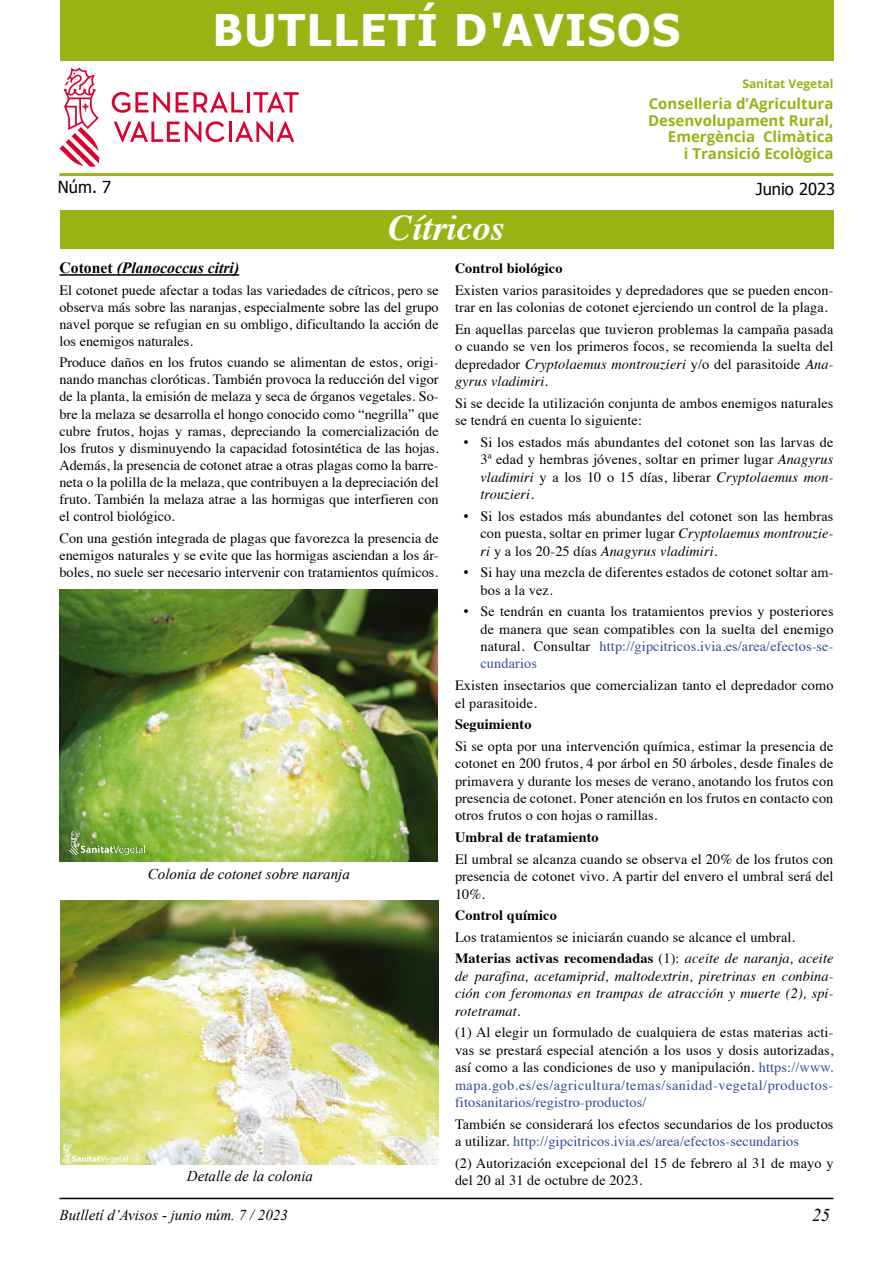
<style>
.page{position:relative;width:893px;height:1263px;background:#fff}
.page>*{position:absolute;margin:0;border:0;box-sizing:border-box;transform-origin:0 0}
.t1{font:700 43.5px "Tahoma";letter-spacing:.04em;color:#fff}
.t2{font:italic 700 36px "Times";color:#fff}
.t3{font:italic 18px "Times New Roman";color:#000}
.t4{font:16.5px "Tahoma";color:#000}
.t5{font:italic 700 15.75px "Times New Roman";color:#000}
.t6{font:700 15px/16.5px "Open Sans";color:#97b314;text-align:right}
.t7{font:italic 15px "Times New Roman";color:#000}
.t8{font:14.25px/17.4px "Times";letter-spacing:.01em;color:#000;text-align:justify}
.t9{font:italic 14.25px/17.4px "Times";letter-spacing:.01em;color:#000;text-align:justify}
.t10{font:700 14.25px "Times";letter-spacing:.01em;color:#000}
.t11{font:700 12px "Open Sans";color:#97b314}
.s1{font-style:normal}
.s2{font-style:italic}
.s3{font-family:"Times New Roman";font-size:15px}
.s4{color:#314a97}
.s5{font-weight:700}
</style>
<div class="page">
<div style="left:60px;top:0;width:773px;height:61px;background:#97b314"></div>
<hr style="left:60px;top:173px;width:773px;height:3px;background:#97b314">
<svg style="left:493px;top:13px;width:8px;height:15px"></svg>
<svg style="left:60px;top:67px;width:39px;height:100px"></svg>
<svg style="left:112px;top:92px;width:58px;height:21px"></svg>
<hr style="left:247px;top:92px;width:3px;height:20px;background:#dc002e">
<svg style="left:253px;top:92px;width:46px;height:20px"></svg>
<svg style="left:176px;top:92px;width:67px;height:20px"></svg>
<svg style="left:235px;top:121px;width:59px;height:21px"></svg>
<hr style="left:229px;top:122px;width:3px;height:20px;background:#dc002e">
<svg style="left:114px;top:121px;width:111px;height:21px"></svg>
<div style="left:60px;top:210px;width:773px;height:39px;background:#97b314"></div>
<hr style="left:60px;top:1198px;width:773px;height:1px;background:#000">
<hr style="left:60px;top:274px;width:179px;height:2px;background:#000">
<img style="left:60px;top:590px;width:378px;height:271px">
<img style="left:61px;top:900px;width:378px;height:265px">
<img style="left:70px;top:832px;width:75px;height:23px">
<h1 class="t1" style="left:213px;top:3px;width:469px">BUTLLETÍ D AVISOS</h1>
<p class="t11" style="left:742px;top:75px;width:93px">Sanitat Vegetal</p>
<p class="t6" style="left:648px;top:95px;width:187px">Conselleria d’Agricultura<br>Desenvolupament Rural,<br>Emergència Climàtica<br>i Transició Ecològica</p>
<p class="t4" style="left:58px;top:177px;width:55px">Núm. 7</p>
<p class="t4" style="left:756px;top:178px;width:81px">Junio 2023</p>
<h2 class="t2" style="left:388px;top:194px;width:118px">Cítricos</h2>
<p class="t5" style="left:60px;top:259px;width:181px"><span class="s1">Cotonet</span> (Planococcus citri)</p>
<p class="t8" style="left:60px;top:280px;width:381px">El cotonet puede afectar a todas las variedades de cítricos, pero se observa más sobre las naranjas, especialmente sobre las del grupo navel porque se refugian en su ombligo, dificultando la acción de los enemigos naturales.</p>
<p class="t8" style="left:60px;top:353px;width:381px">Produce daños en los frutos cuando se alimentan de estos, origi&shy;nando manchas cloróticas. También provoca la reducción del vigor de la planta, la emisión de melaza y seca de órganos vegetales. So&shy;bre la melaza se desarrolla el hongo conocido como “negrilla” que cubre frutos, hojas y ramas, depreciando la comercialización de los frutos y disminuyendo la capacidad fotosintética de las hojas.<br>Además, la presencia de cotonet atrae a otras plagas como la barre&shy;neta o la polilla de la melaza, que contribuyen a la depreciación del fruto. También la melaza atrae a las hormigas que interfieren con el control biológico.</p>
<p class="t8" style="left:60px;top:528px;width:381px">Con una gestión integrada de plagas que favorezca la presencia de enemigos naturales y se evite que las hormigas asciendan a los ár&shy;boles, no suele ser necesario intervenir con tratamientos químicos.</p>
<p class="t7" style="left:148px;top:866px;width:203px">Colonia de cotonet sobre naranja</p>
<p class="t7" style="left:187px;top:1168px;width:128px">Detalle de la colonia</p>
<p class="t10" style="left:455px;top:255px;width:109px">Control biológico</p>
<p class="t8" style="left:455px;top:280px;width:380px">Existen varios parasitoides y depredadores que se pueden encon&shy;trar en las colonias de cotonet ejerciendo un control de la plaga.</p>
<p class="t8" style="left:455px;top:319px;width:380px">En aquellas parcelas que tuvieron problemas la campaña pasada o cuando se ven los primeros focos, se recomienda la suelta del depredador <span class="s2">Cryptolaemus montrouzieri</span> y/o del parasitoide <span class="s2">Ana&shy;gyrus vladimiri.</span></p>
<p class="t8" style="left:455px;top:393px;width:380px">Si se decide la utilización conjunta de ambos enemigos naturales se tendrá en cuenta lo siguiente:</p>
<p class="t8" style="left:480px;top:432px;width:354px;text-indent:-17px"><span class="s3">•</span> Si los estados más abundantes del cotonet son las larvas de 3ª edad y hembras jóvenes, soltar en primer lugar <span class="s2">Anagyrus vladimiri</span> y a los 10 o 15 días, liberar <span class="s2">Cryptolaemus mon&shy;trouzieri.</span></p>
<p class="t8" style="left:480px;top:506px;width:354px;text-indent:-17px"><span class="s3">•</span> Si los estados más abundantes del cotonet son las hembras con puesta, soltar en primer lugar <span class="s2">Cryptolaemus montrouzie&shy;ri</span> y a los 20-25 días <span class="s2">Anagyrus vladimiri.</span></p>
<p class="t8" style="left:480px;top:562px;width:354px;text-indent:-17px"><span class="s3">•</span> Si hay una mezcla de diferentes estados de cotonet soltar am&shy;bos a la vez.</p>
<p class="t8" style="left:480px;top:602px;width:355px;text-indent:-17px"><span class="s3">•</span> Se tendrán en cuanta los tratamientos previos y posteriores de manera que sean compatibles con la suelta del enemigo natural. Consultar <span class="s4">http://gipcitricos.ivia.es/area/efectos-se&shy;cundarios</span></p>
<p class="t8" style="left:455px;top:675px;width:380px">Existen insectarios que comercializan tanto el depredador como el parasitoide.</p>
<p class="t10" style="left:455px;top:711px;width:78px">Seguimiento</p>
<p class="t8" style="left:455px;top:736px;width:380px">Si se opta por una intervención química, estimar la presencia de cotonet en 200 frutos, 4 por árbol en 50 árboles, desde finales de primavera y durante los meses de verano, anotando los frutos con presencia de cotonet. Poner atención en los frutos en contacto con otros frutos o con hojas o ramillas.</p>
<p class="t10" style="left:455px;top:824px;width:145px">Umbral de tratamiento</p>
<p class="t8" style="left:455px;top:849px;width:380px">El umbral se alcanza cuando se observa el 20% de los frutos con presencia de cotonet vivo. A partir del envero el umbral será del 10%.</p>
<p class="t10" style="left:455px;top:902px;width:103px">Control químico</p>
<p class="t8" style="left:455px;top:925px;width:380px;line-height:21.6px">Los tratamientos se iniciarán cuando se alcance el umbral.<br><span class="s5">Materias activas recomendadas</span> (1): <span class="s2">aceite de naranja, aceite</span></p>
<p class="t9" style="left:455px;top:966px;width:380px">de parafina, acetamiprid, maltodextrin, piretrinas en conbina&shy;ción con feromonas en trampas de atracción y muerte (2), spi&shy;rotetramat.</p>
<p class="t8" style="left:455px;top:1023px;width:380px">(1) Al elegir un formulado de cualquiera de estas materias acti&shy;vas se prestará especial atención a los usos y dosis autorizadas, así como a las condiciones de uso y manipulación. <span class="s4">https://www. mapa.gob.es/es/agricultura/temas/sanidad-vegetal/productos&shy;fitosanitarios/registro-productos/</span></p>
<p class="t8" style="left:455px;top:1114px;width:380px">También se considerará los efectos secundarios de los productos a utilizar. <span class="s4">http://gipcitricos.ivia.es/area/efectos-secundarios</span></p>
<p class="t8" style="left:455px;top:1153px;width:380px">(2) Autorización excepcional del 15 de febrero al 31 de mayo y del 20 al 31 de octubre de 2023.</p>
<p class="t7" style="left:60px;top:1207px;width:230px">Butlletí d’Avisos - junio núm. 7 / 2023</p>
<p class="t3" style="left:812px;top:1205px;width:19px">25</p>
</div>
